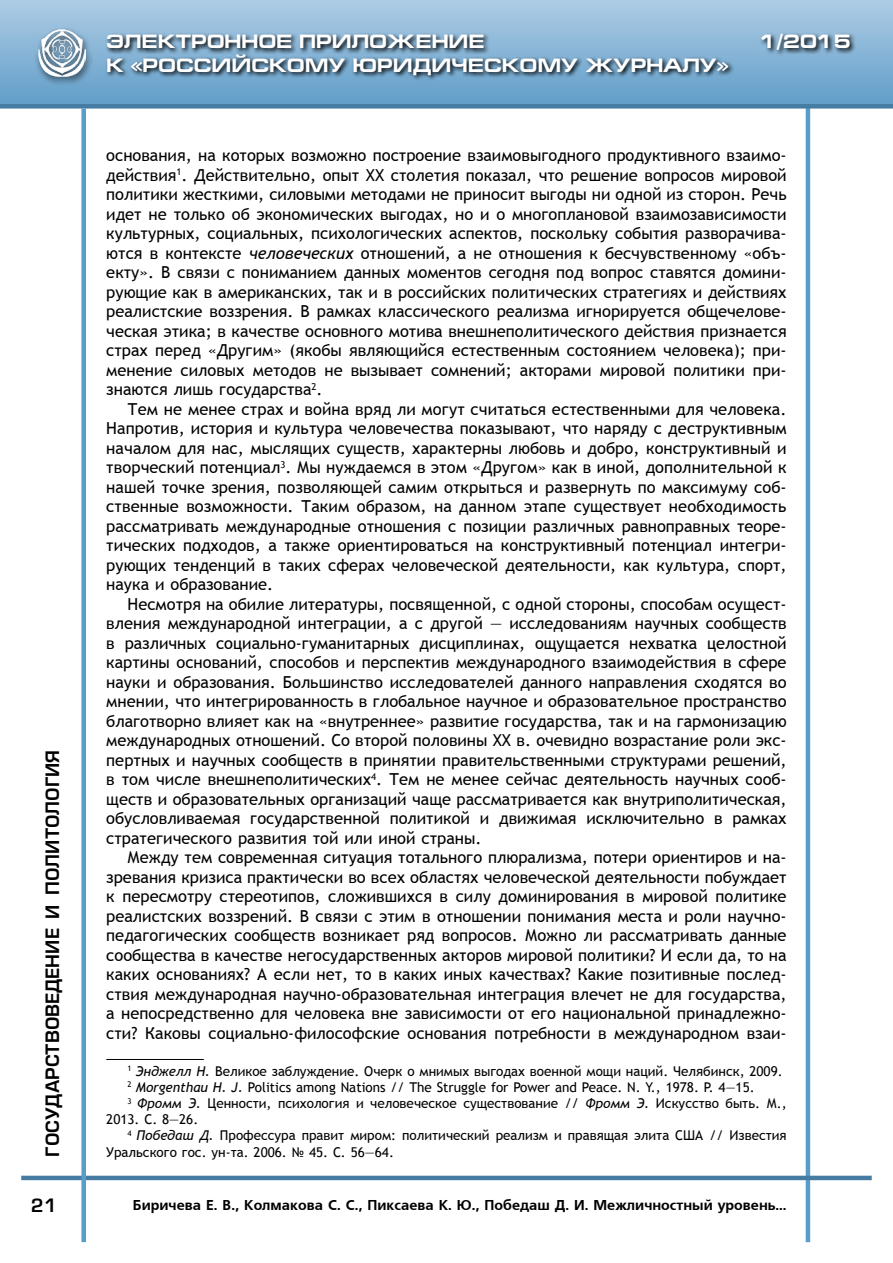
<style>
.page{position:relative;width:893px;height:1263px;background:#fff}
.page>*{position:absolute;margin:0;border:0;box-sizing:border-box;transform-origin:0 0}
.t1{font:700 19.5px "Europe Ext";color:#fff}
.t2{font:18px "Europe Demi Normal";color:#000}
.t3{font:16.5px/19.5px "Trebuchet MS";color:#000;text-align:justify}
.t4{font:14.25px "Free Set Bold Cyrillic";color:#000}
.t5{font:13.5px "Trebuchet MS";color:#000}
.s1{font-style:italic}
</style>
<div class="page">
<hr style="left:806px;top:91px;width:4px;height:1151px;background:#589cca">
<hr style="left:21px;top:1176px;width:851px;height:4px;background:#467ba2">
<div style="left:0;top:0;width:893px;height:106px;background:linear-gradient(to bottom,#aecce4,#619dc9)"></div>
<div style="left:0;top:104px;width:893px;height:5px;background:#467ba2"></div>
<div style="left:81px;top:109px;width:5px;height:1133px;background:#589cca"></div>
<div style="left:34px;top:26px;width:60px;height:60px;background:#000;opacity:.63"></div>
<img style="left:39px;top:29px;width:47px;height:48px">
<svg style="left:105px;top:31px;width:751px;height:50px;background:#6b90ac"></svg>
<hr style="left:106px;top:1059px;width:98px;height:1px;background:#000">
<p class="t2" style="left:42px;top:1157px;width:408px;rotate:-90deg">государствоведение и политология</p>
<p class="t2" style="left:31px;top:1195px;width:27px">21</p>
<p class="t1" style="left:106px;top:31px;width:380px">ЭЛЕКТРОННОЕ ПРИЛОЖЕНИЕ</p>
<p class="t1" style="left:760px;top:31px;width:92px">1/2015</p>
<p class="t1" style="left:106px;top:54px;width:624px">К «РОССИЙСКОМУ ЮРИДИЧЕСКОМУ ЖУРНАЛУ»</p>
<p class="t3" style="left:106px;top:146px;width:682px">основания, на которых возможно построение взаимовыгодного продуктивного взаимо&shy;действия<sup>1</sup>. Действительно, опыт XX столетия показал, что решение вопросов мировой политики жесткими, силовыми методами не приносит выгоды ни одной из сторон. Речь идет не только об экономических выгодах, но и о многоплановой взаимозависимости культурных, социальных, психологических аспектов, поскольку события разворачива&shy;ются в контексте <span class="s1">человеческих</span> отношений, а не отношения к бесчувственному «объ&shy;екту». В связи с пониманием данных моментов сегодня под вопрос ставятся домини&shy;рующие как в американских, так и в российских политических стратегиях и действиях реалистские воззрения. В рамках классического реализма игнорируется общечелове&shy;ческая этика; в качестве основного мотива внешнеполитического действия признается страх перед «Другим» (якобы являющийся естественным состоянием человека); при&shy;менение силовых методов не вызывает сомнений; акторами мировой политики при&shy;знаются лишь государства<sup>2</sup>.</p>
<p class="t3" style="left:106px;top:399px;width:682px;text-indent:21px">Тем не менее страх и война вряд ли могут считаться естественными для человека.<br>Напротив, история и культура человечества показывают, что наряду с деструктивным началом для нас, мыслящих существ, характерны любовь и добро, конструктивный и творческий потенциал<sup>3</sup>. Мы нуждаемся в этом «Другом» как в иной, дополнительной к нашей точке зрения, позволяющей самим открыться и развернуть по максимуму соб&shy;ственные возможности. Таким образом, на данном этапе существует необходимость рассматривать международные отношения с позиции различных равноправных теоре&shy;тических подходов, а также ориентироваться на конструктивный потенциал интегри&shy;рующих тенденций в таких сферах человеческой деятельности, как культура, спорт, наука и образование.</p>
<p class="t3" style="left:106px;top:594px;width:682px;text-indent:21px">Несмотря на обилие литературы, посвященной, с одной стороны, способам осущест&shy;вления международной интеграции, а с другой ― исследованиям научных сообществ в различных социально-гуманитарных дисциплинах, ощущается нехватка целостной картины оснований, способов и перспектив международного взаимодействия в сфере науки и образования. Большинство исследователей данного направления сходятся во мнении, что интегрированность в глобальное научное и образовательное пространство благотворно влияет как на «внутреннее» развитие государства, так и на гармонизацию международных отношений. Со второй половины XX в. очевидно возрастание роли экс&shy;пертных и научных сообществ в принятии правительственными структурами решений, в том числе внешнеполитических<sup>4</sup>. Тем не менее сейчас деятельность научных сооб&shy;ществ и образовательных организаций чаще рассматривается как внутриполитическая, обусловливаемая государственной политикой и движимая исключительно в рамках стратегического развития той или иной страны.</p>
<p class="t3" style="left:106px;top:848px;width:682px;text-indent:21px">Между тем современная ситуация тотального плюрализма, потери ориентиров и на&shy;зревания кризиса практически во всех областях человеческой деятельности побуждает к пересмотру стереотипов, сложившихся в силу доминирования в мировой политике реалистских воззрений. В связи с этим в отношении понимания места и роли научно&shy;педагогических сообществ возникает ряд вопросов. Можно ли рассматривать данные сообщества в качестве негосударственных акторов мировой политики? И если да, то на каких основаниях? А если нет, то в каких иных качествах? Какие позитивные послед&shy;ствия международная научно-образовательная интеграция влечет не для государства, а непосредственно для человека вне зависимости от его национальной принадлежно&shy;сти? Каковы социально-философские основания потребности в международном взаи-</p>
<p class="t5" style="left:128px;top:1063px;width:657px"><sup>1</sup> <span class="s1">Энджелл Н.</span> Великое заблуждение. Очерк о мнимых выгодах военной мощи наций. Челябинск, 2009.</p>
<p class="t5" style="left:128px;top:1079px;width:629px"><sup>2</sup> <span class="s1">Morgenthau H. J.</span> Politics among Nations // The Struggle for Power and Peace. N. Y., 1978. P. 4―15.</p>
<p class="t5" style="left:128px;top:1095px;width:661px"><sup>3</sup> <span class="s1">Фромм Э.</span> Ценности, психология и человеческое существование // <span class="s1">Фромм Э.</span> Искусство быть. М.,</p>
<p class="t5" style="left:106px;top:1111px;width:94px">2013. С. 8―26.</p>
<p class="t5" style="left:128px;top:1128px;width:661px"><sup>4</sup> <span class="s1">Победаш Д.</span> Профессура правит миром: политический реализм и правящая элита США // Известия</p>
<p class="t5" style="left:106px;top:1144px;width:289px">Уральского гос. ун-та. 2006. № 45. С. 56―64.</p>
<p class="t4" style="left:133px;top:1197px;width:655px">Биричева Е. В., Колмакова С. С., Пиксаева К. Ю., Победаш Д. И. Межличностный уровень...</p>
</div>
